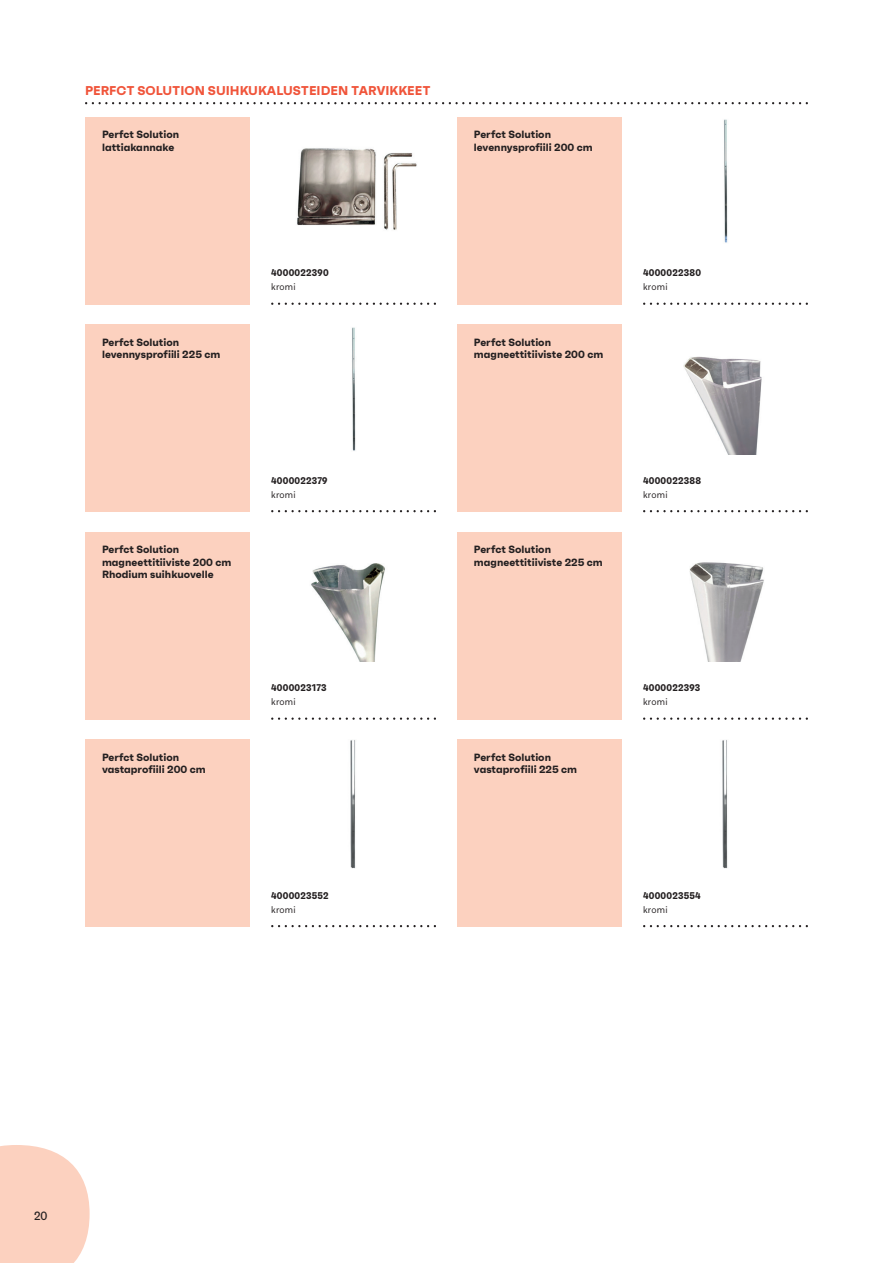
<style>
.page{position:relative;width:893px;height:1263px;background:#fff}
.page>*{position:absolute;margin:0;border:0;box-sizing:border-box;transform-origin:0 0}
.t1{font:700 12.75px "Faktum";color:#f0543a}
.t2{font:500 12px "Faktum Con";color:#231f20}
.t3{font:700 10.5px/12.6px "Faktum";color:#231f20}
.t4{font:700 9.75px "Faktum Con";letter-spacing:.025em;color:#231f20}
.t5{font:9.75px "Faktum Con";letter-spacing:.025em;color:#231f20}
</style>
<div class="page">
<svg style="left:0;top:1145px;width:90px;height:118px;background:#fcd5c5"></svg>
<img style="left:297px;top:148px;width:120px;height:82px">
<div style="left:85px;top:117px;width:165px;height:188px;background:#fcd1bf"></div>
<svg style="left:271px;top:303px;width:165px;height:2px"></svg>
<img style="left:724px;top:119px;width:4px;height:124px">
<div style="left:457px;top:117px;width:165px;height:188px;background:#fcd1bf"></div>
<svg style="left:643px;top:303px;width:165px;height:2px"></svg>
<img style="left:352px;top:327px;width:4px;height:124px">
<div style="left:85px;top:324px;width:165px;height:188px;background:#fcd1bf"></div>
<svg style="left:271px;top:510px;width:165px;height:2px"></svg>
<img style="left:683px;top:356px;width:79px;height:98px">
<div style="left:457px;top:324px;width:165px;height:188px;background:#fcd1bf"></div>
<svg style="left:643px;top:510px;width:165px;height:2px"></svg>
<img style="left:311px;top:563px;width:74px;height:98px">
<div style="left:85px;top:532px;width:165px;height:188px;background:#fcd1bf"></div>
<svg style="left:271px;top:717px;width:165px;height:3px"></svg>
<img style="left:689px;top:562px;width:75px;height:99px">
<div style="left:457px;top:532px;width:165px;height:188px;background:#fcd1bf"></div>
<svg style="left:643px;top:717px;width:165px;height:3px"></svg>
<img style="left:350px;top:740px;width:6px;height:129px">
<div style="left:85px;top:739px;width:165px;height:188px;background:#fcd1bf"></div>
<svg style="left:271px;top:925px;width:165px;height:2px"></svg>
<img style="left:722px;top:740px;width:6px;height:129px">
<div style="left:457px;top:739px;width:165px;height:188px;background:#fcd1bf"></div>
<svg style="left:643px;top:925px;width:165px;height:2px"></svg>
<svg style="left:85px;top:102px;width:723px;height:2px"></svg>
<p class="t1" style="left:85px;top:83px;width:347px">PERFCT SOLUTION SUIHKUKALUSTEIDEN TARVIKKEET</p>
<p class="t3" style="left:102px;top:128px;width:79px">Perfct Solution lattiakannake</p>
<p class="t3" style="left:474px;top:128px;width:120px">Perfct Solution levennysprofiili 200 cm</p>
<p class="t4" style="left:271px;top:267px;width:59px">4000022390</p>
<p class="t5" style="left:271px;top:281px;width:26px">kromi</p>
<p class="t4" style="left:643px;top:267px;width:60px">4000022380</p>
<p class="t5" style="left:643px;top:281px;width:26px">kromi</p>
<p class="t3" style="left:102px;top:335px;width:120px">Perfct Solution levennysprofiili 225 cm</p>
<p class="t3" style="left:474px;top:335px;width:131px">Perfct Solution magneettitiiviste 200 cm</p>
<p class="t4" style="left:271px;top:474px;width:58px">4000022379</p>
<p class="t5" style="left:271px;top:489px;width:26px">kromi</p>
<p class="t4" style="left:643px;top:474px;width:60px">4000022388</p>
<p class="t5" style="left:643px;top:489px;width:26px">kromi</p>
<p class="t3" style="left:102px;top:543px;width:131px">Perfct Solution magneettitiiviste 200 cm<br>Rhodium suihkuovelle</p>
<p class="t3" style="left:474px;top:543px;width:130px">Perfct Solution magneettitiiviste 225 cm</p>
<p class="t4" style="left:271px;top:681px;width:57px">4000023173</p>
<p class="t5" style="left:271px;top:696px;width:26px">kromi</p>
<p class="t4" style="left:643px;top:681px;width:59px">4000022393</p>
<p class="t5" style="left:643px;top:696px;width:26px">kromi</p>
<p class="t3" style="left:102px;top:750px;width:105px">Perfct Solution vastaprofiili 200 cm</p>
<p class="t3" style="left:474px;top:750px;width:105px">Perfct Solution vastaprofiili 225 cm</p>
<p class="t4" style="left:271px;top:889px;width:59px">4000023552</p>
<p class="t5" style="left:271px;top:904px;width:26px">kromi</p>
<p class="t4" style="left:643px;top:889px;width:59px">4000023554</p>
<p class="t5" style="left:643px;top:904px;width:26px">kromi</p>
<p class="t2" style="left:34px;top:1208px;width:15px">20</p>
</div>
